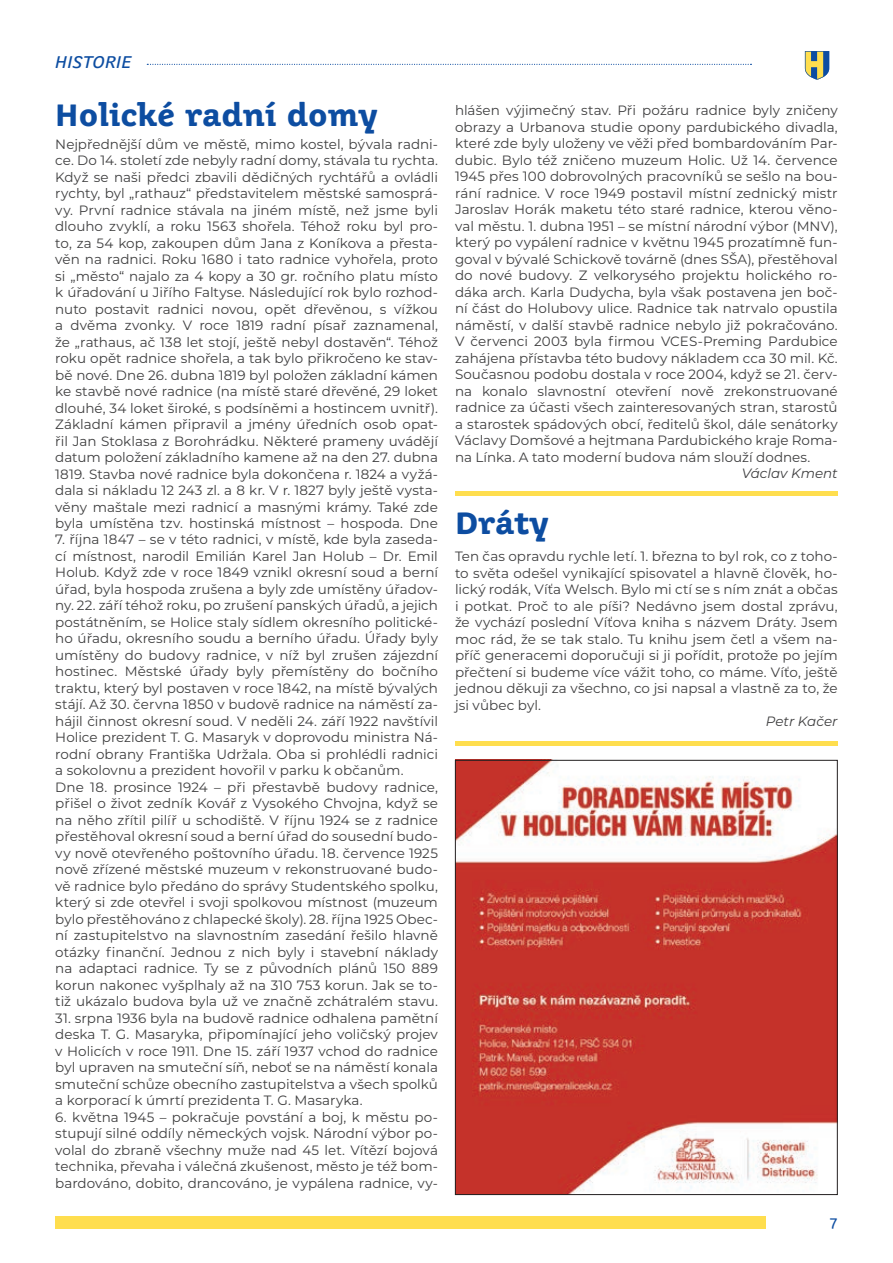
<style>
.page{position:relative;width:893px;height:1263px;background:#fff}
.page>*{position:absolute;margin:0;border:0;box-sizing:border-box;transform-origin:0 0}
.t1{font:700 30px "Juvenis Text";color:#0d4da1}
.t2{font:italic 16.5px "Juvenis Text";letter-spacing:.01em;color:#0d4da1}
.t3{font:13.5px/16.5px "Montserrat";color:#3e3e3f;text-align:justify}
.t4{font:italic 13.5px "Montserrat";color:#3e3e3f}
.t5{font:13.5px "Juvenis Text";color:#0d4da1}
</style>
<div class="page">
<div style="left:55px;top:1216px;width:710px;height:13px;background:#ffde4e"></div>
<svg style="left:147px;top:64px;width:604px;height:1px"></svg>
<svg style="left:805px;top:51px;width:24px;height:29px"></svg>
<div style="left:455px;top:491px;width:383px;height:5px;background:#ffde4e"></div>
<div style="left:455px;top:741px;width:383px;height:5px;background:#ffde4e"></div>
<img style="left:457px;top:762px;width:379px;height:431px">
<p class="t2" style="left:55px;top:52px;width:78px">HISTORIE</p>
<h1 class="t1" style="left:55px;top:96px;width:324px">Holické radní domy</h1>
<p class="t3" style="left:55px;top:135px;width:384px">Nejpřednější dům ve městě, mimo kostel, bývala radni&shy;ce. Do 14. století zde nebyly radní domy, stávala tu rychta.<br>Když se naši předci zbavili dědičných rychtářů a ovládli rychty, byl „rathauz“ představitelem městské samosprá&shy;vy. První radnice stávala na jiném místě, než jsme byli dlouho zvyklí, a roku 1563 shořela. Téhož roku byl pro&shy;to, za 54 kop, zakoupen dům Jana z Koníkova a přesta&shy;věn na radnici. Roku 1680 i tato radnice vyhořela, proto si „město“ najalo za 4 kopy a 30 gr. ročního platu místo k úřadování u Jiřího Faltyse. Následující rok bylo rozhod&shy;nuto postavit radnici novou, opět dřevěnou, s vížkou a dvěma zvonky. V roce 1819 radní písař zaznamenal, že „rathaus, ač 138 let stojí, ještě nebyl dostavěn“. Téhož roku opět radnice shořela, a tak bylo přikročeno ke stav&shy;bě nové. Dne 26. dubna 1819 byl položen základní kámen ke stavbě nové radnice (na místě staré dřevěné, 29 loket dlouhé, 34 loket široké, s podsíněmi a hostincem uvnitř).<br>Základní kámen připravil a jmény úředních osob opat&shy;řil Jan Stoklasa z Borohrádku. Některé prameny uvádějí datum položení základního kamene až na den 27. dubna 1819. Stavba nové radnice byla dokončena r. 1824 a vyžá&shy;dala si nákladu 12 243 zl. a 8 kr. V r. 1827 byly ještě vysta&shy;věny maštale mezi radnicí a masnými krámy. Také zde byla umístěna tzv. hostinská místnost – hospoda. Dne</p>
<p class="t3" style="left:55px;top:531px;width:384px;text-align:left">7. října 1847 – se v této radnici, v místě, kde byla zaseda&shy;cí místnost, narodil Emilián Karel Jan Holub – Dr. Emil Holub. Když zde v roce 1849 vznikl okresní soud a berní úřad, byla hospoda zrušena a byly zde umístěny úřadov&shy;ny. 22. září téhož roku, po zrušení panských úřadů, a jejich postátněním, se Holice staly sídlem okresního politické&shy;ho úřadu, okresního soudu a berního úřadu. Úřady byly umístěny do budovy radnice, v níž byl zrušen zájezdní hostinec. Městské úřady byly přemístěny do bočního traktu, který byl postaven v roce 1842, na místě bývalých stájí. Až 30. června 1850 v budově radnice na náměstí za&shy;hájil činnost okresní soud. V neděli 24. září 1922 navštívil Holice prezident T. G. Masaryk v doprovodu ministra Ná&shy;rodní obrany Františka Udržala. Oba si prohlédli radnici a sokolovnu a prezident hovořil v parku k občanům.<br>Dne 18. prosince 1924 – při přestavbě budovy radnice, přišel o život zedník Kovář z Vysokého Chvojna, když se na něho zřítil pilíř u schodiště. V říjnu 1924 se z radnice přestěhoval okresní soud a berní úřad do sousední budo&shy;vy nově otevřeného poštovního úřadu. 18. července 1925 nově zřízené městské muzeum v rekonstruované budo&shy;vě radnice bylo předáno do správy Studentského spolku, který si zde otevřel i svoji spolkovou místnost (muzeum bylo přestěhováno z chlapecké školy). 28. října 1925 Obec&shy;ní zastupitelstvo na slavnostním zasedání řešilo hlavně otázky finanční. Jednou z nich byly i stavební náklady na adaptaci radnice. Ty se z původních plánů 150 889 korun nakonec vyšplhaly až na 310 753 korun. Jak se to&shy;tiž ukázalo budova byla už ve značně zchátralém stavu.</p>
<p class="t3" style="left:55px;top:1009px;width:384px">31. srpna 1936 byla na budově radnice odhalena pamětní deska T. G. Masaryka, připomínající jeho voličský projev v Holicích v roce 1911. Dne 15. září 1937 vchod do radnice byl upraven na smuteční síň, neboť se na náměstí konala smuteční schůze obecního zastupitelstva a všech spolků a korporací k úmrtí prezidenta T. G. Masaryka.</p>
<p class="t3" style="left:55px;top:1108px;width:384px">6. května 1945 – pokračuje povstání a boj, k městu po&shy;stupují silné oddíly německých vojsk. Národní výbor po&shy;volal do zbraně všechny muže nad 45 let. Vítězí bojová technika, převaha i válečná zkušenost, město je též bom&shy;bardováno, dobito, drancováno, je vypálena radnice, vy-</p>
<p class="t3" style="left:455px;top:102px;width:384px">hlášen výjimečný stav. Při požáru radnice byly zničeny obrazy a Urbanova studie opony pardubického divadla, které zde byly uloženy ve věži před bombardováním Par&shy;dubic. Bylo též zničeno muzeum Holic. Už 14. července 1945 přes 100 dobrovolných pracovníků se sešlo na bou&shy;rání radnice. V roce 1949 postavil místní zednický mistr Jaroslav Horák maketu této staré radnice, kterou věno&shy;val městu. 1. dubna 1951 – se místní národní výbor (MNV), který po vypálení radnice v květnu 1945 prozatímně fun&shy;goval v bývalé Schickově továrně (dnes SŠA), přestěhoval do nové budovy. Z velkorysého projektu holického ro&shy;dáka arch. Karla Dudycha, byla však postavena jen boč&shy;ní část do Holubovy ulice. Radnice tak natrvalo opustila náměstí, v další stavbě radnice nebylo již pokračováno.<br>V červenci 2003 byla firmou VCES-Preming Pardubice zahájena přístavba této budovy nákladem cca 30 mil. Kč.<br>Současnou podobu dostala v roce 2004, když se 21. červ&shy;na konalo slavnostní otevření nově zrekonstruované radnice za účasti všech zainteresovaných stran, starostů a starostek spádových obcí, ředitelů škol, dále senátorky Václavy Domšové a hejtmana Pardubického kraje Roma&shy;na Línka. A tato moderní budova nám slouží dodnes.</p>
<p class="t4" style="left:742px;top:464px;width:97px">Václav Kment</p>
<h1 class="t1" style="left:455px;top:504px;width:95px">Dráty</h1>
<p class="t3" style="left:455px;top:547px;width:384px">Ten čas opravdu rychle letí. 1. března to byl rok, co z toho&shy;to světa odešel vynikající spisovatel a hlavně člověk, ho&shy;lický rodák, Víťa Welsch. Bylo mi ctí se s ním znát a občas i potkat. Proč to ale píši? Nedávno jsem dostal zprávu, že vychází poslední Víťova kniha s názvem Dráty. Jsem moc rád, že se tak stalo. Tu knihu jsem četl a všem na&shy;příč generacemi doporučuji si ji pořídit, protože po jejím přečtení si budeme více vážit toho, co máme. Víťo, ještě jednou děkuji za všechno, co jsi napsal a vlastně za to, že jsi vůbec byl.</p>
<p class="t4" style="left:766px;top:712px;width:73px">Petr Kačer</p>
<p class="t5" style="left:829px;top:1214px;width:10px">7</p>
</div>
